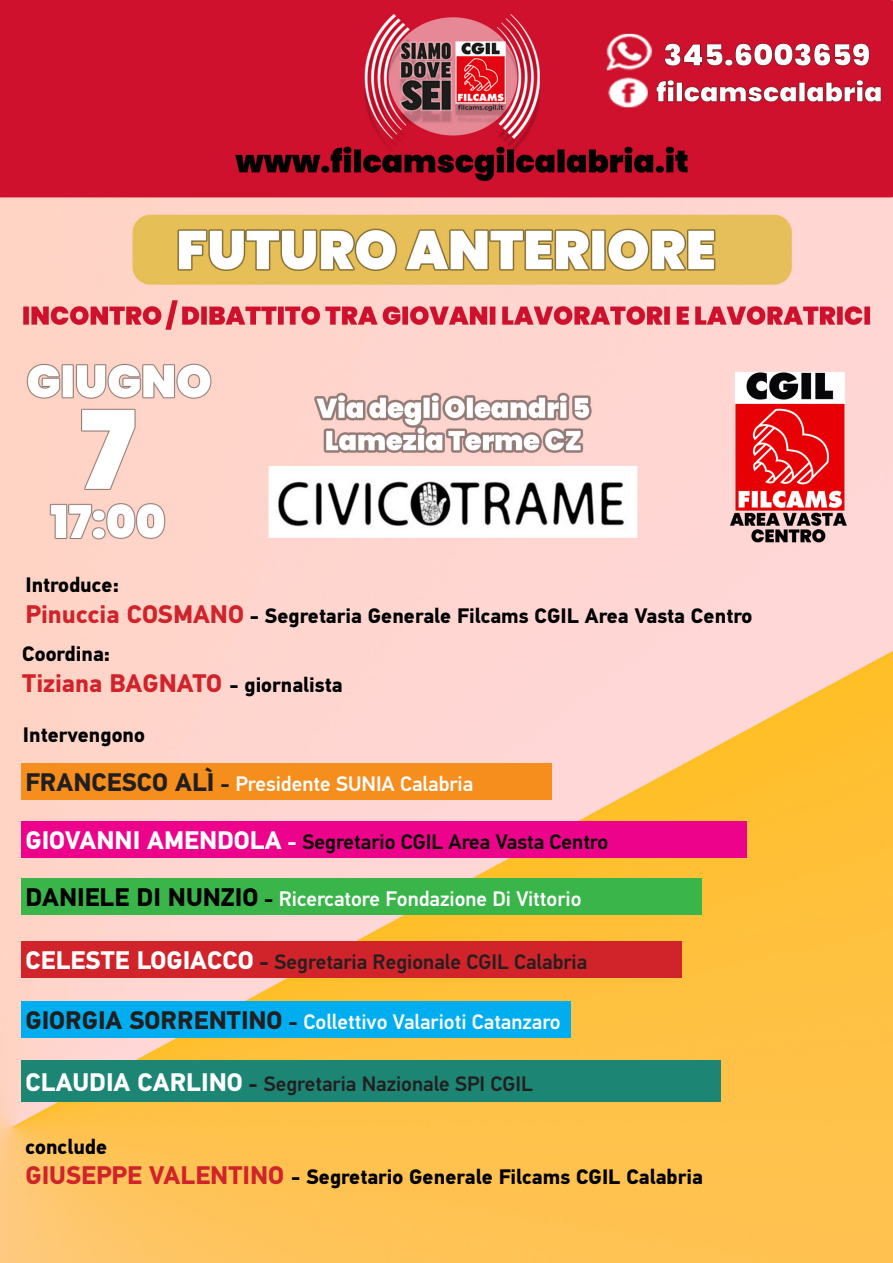
<style>
.page{position:relative;width:893px;height:1263px;background:#fff}
.page>*{position:absolute;margin:0;border:0;box-sizing:border-box;transform-origin:0 0}
.t1{font:700 25.5px "PF Din Text Pro";color:#d1232a}
.t2{font:700 21px "PF Din Text Pro";color:#000}
.t3{font:500 21px "PF Din Text Pro";color:#fff}
.t4{font:500 21px "PF Din Text Pro";color:#231f20}
.t5{font:500 21px "PF Din Text Pro";color:#000}
.s1{font-size:25.5px;color:#d1232a}
.s2{font-size:21px;color:#000}
.s3{font-weight:700;font-size:25.5px;color:#231f20}
.s4{font-weight:700;color:#231f20}
.s5{font-weight:700;font-size:25.5px;color:#fff}
.s6{font-weight:700;color:#fff}
.s7{font-weight:700;font-size:25.5px;color:#000}
.s8{font-weight:700;color:#000}
.s9{font-weight:700}
</style>
<div class="page">
<img style="left:0;top:0;width:893px;height:1263px">
<div style="left:21px;top:822px;width:725px;height:36px;background:#ed028c"></div>
<div style="left:21px;top:941px;width:661px;height:36px;background:#d1232a"></div>
<div style="left:21px;top:1001px;width:549px;height:36px;background:#00aeef"></div>
<div style="left:21px;top:879px;width:681px;height:36px;background:#3ab54a"></div>
<div style="left:21px;top:1060px;width:700px;height:42px;background:#1c8574"></div>
<div style="left:21px;top:763px;width:531px;height:36px;background:#f68e1e"></div>
<p class="t2" style="left:26px;top:572px;width:95px">Introduce:</p>
<p class="t2" style="left:26px;top:603px;width:728px"><span class="s1">Pinuccia COSMANO</span> - Segretaria Generale Filcams CGIL Area Vasta Centro</p>
<p class="t2" style="left:22px;top:641px;width:89px">Coordina:</p>
<p class="t1" style="left:22px;top:667px;width:322px">Tiziana BAGNATO <span class="s2">- giornalista</span></p>
<p class="t2" style="left:23px;top:722px;width:124px">Intervengono</p>
<p class="t3" style="left:26px;top:771px;width:449px"><span class="s3">FRANCESCO ALÌ</span> <span class="s4">-</span> Presidente SUNIA Calabria</p>
<p class="t5" style="left:26px;top:830px;width:584px"><span class="s5">GIOVANNI AMENDOLA</span> <span class="s6">-</span> Segretario CGIL Area Vasta Centro</p>
<p class="t3" style="left:26px;top:886px;width:557px"><span class="s7">DANIELE DI NUNZIO</span> <span class="s8">-</span> Ricercatore Fondazione Di Vittorio</p>
<p class="t4" style="left:26px;top:949px;width:563px"><span class="s5">CELESTE LOGIACCO</span> <span class="s9">-</span> Segretaria Regionale CGIL Calabria</p>
<p class="t3" style="left:26px;top:1009px;width:537px"><span class="s3">GIORGIA SORRENTINO</span> <span class="s4">-</span> Collettivo Valarioti Catanzaro</p>
<p class="t4" style="left:26px;top:1071px;width:509px"><span class="s5">CLAUDIA CARLINO</span> <span class="s9">-</span> Segretaria Nazionale SPI CGIL</p>
<p class="t2" style="left:26px;top:1133px;width:83px">conclude</p>
<p class="t2" style="left:26px;top:1164px;width:679px"><span class="s1">GIUSEPPE VALENTINO</span> - Segretario Generale Filcams CGIL Calabria</p>
</div>
